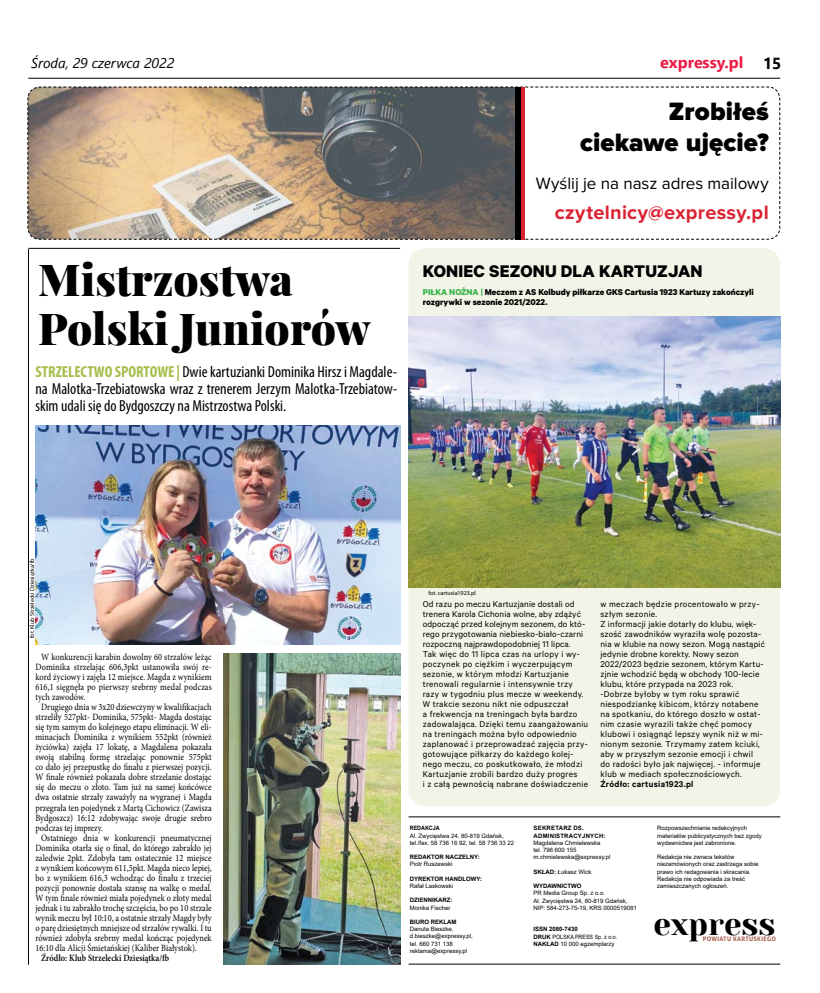
<style>
.page{position:relative;width:820px;height:993px;background:#fff}
.page>*{position:absolute;margin:0;border:0;box-sizing:border-box;transform-origin:0 0}
.t1{font:900 44px/49px "Playfair Display";color:#000}
.t2{font:31.4px "Yeseva One";color:#000}
.t3{font:900 26px/31.2px "Proxima Nova";color:#000;text-align:right}
.t4{font:700 20px "Proxima Nova";letter-spacing:.015em;color:#db2233}
.t5{font:700 19px "Calibre";letter-spacing:.01em;color:#000}
.t6{font:17px "Proxima Nova";letter-spacing:-.005em;color:#000}
.t7{font:condensed 16px/17px "Myriad Pro";color:#000;text-align:justify}
.t8{font:700 16px "Segoe UI";color:#ed1942}
.t9{font:italic 14px "Segoe UI";color:#000}
.t10{font:9.6px "Minion Pro";color:#000;scale:.87 1}
.t11{font:600 9.6px "Minion Pro";color:#000;scale:.87 1}
.t12{font:9.5px/10px "Calibre";letter-spacing:.03em;color:#000}
.t13{font:700 9.5px/10px "Calibre";color:#000}
.t14{font:600 9.5px "Calibre";letter-spacing:.03em;color:#000}
.t15{font:700 9.5px "Calibre";color:#39b54a}
.t16{font:700 6.1px "Aller";letter-spacing:.05em;color:#a25641}
.t17{font:6px/7.2px "Arial";color:#000}
.t18{font:700 6px "Arial";color:#000}
.t19{font:6px "Myriad Pro";color:#000}
.t20{font:5.9px "Arial";color:#000;scale:.9 1}
.t21{font:700 5.9px "Arial";color:#000;scale:.9 1}
.s1{color:#000}
.s2{font-weight:700;color:#a6be4b}
.s3{color:#39b54a}
.s4{font-weight:700}
.s5{font-weight:700;font-size:6px}
</style>
<div class="page">
<hr style="left:28px;top:78px;width:752px;height:1px;background:#000">
<div style="left:408px;top:248px;width:372px;height:558px;background:#f3f4e8;border-radius:17px"></div>
<hr style="left:408px;top:963px;width:372px;height:1px;background:#000">
<hr style="left:408px;top:816px;width:372px;height:1px;background:#000">
<img style="left:408px;top:317px;width:372px;height:270px">
<img style="left:35px;top:425px;width:365px;height:218px">
<img style="left:224px;top:653px;width:176px;height:311px">
<hr style="left:28px;top:248px;width:372px;height:1px;background:#000">
<hr style="left:28px;top:249px;width:1px;height:715px;background:#000">
<svg style="left:27px;top:86px;width:753px;height:154px"></svg>
<div style="left:514px;top:87px;width:10px;height:153px;background:#000"></div>
<hr style="left:521px;top:87px;width:3px;height:153px;background:#db2233">
<h3 class="t9" style="left:31px;top:50px;width:144px">Środa, 29 czerwca 2022</h3>
<h3 class="t8" style="left:660px;top:48px;width:123px">expressy.pl <span class="s1">15</span></h3>
<h1 class="t1" style="left:38px;top:254px;width:333px">Mistrzostwa<br>Polski Juniorów</h1>
<h3 class="t7" style="left:35px;top:363px;width:363px"><span class="s2">STRZELECTWO SPORTOWE |</span> Dwie kartuzianki Dominika Hirsz i Magdale&shy;na Malotka-Trzebiatowska wraz z trenerem Jerzym Malotka-Trzebiatow&shy;skim udali się do Bydgoszczy na Mistrzostwa Polski.</h3>
<h3 class="t3" style="left:580px;top:97px;width:190px">Zrobiłeś ciekawe ujęcie?</h3>
<h3 class="t6" style="left:535px;top:173px;width:234px">Wyślij je na nasz adres mailowy</h3>
<h3 class="t4" style="left:554px;top:201px;width:215px">czytelnicy@expressy.pl</h3>
<h3 class="t5" style="left:422px;top:259px;width:281px">Koniec sezonu dla Kartuzjan</h3>
<p class="t15" style="left:422px;top:286px;width:34px">PIŁKANOŻNA</p>
<p class="t13" style="left:422px;top:286px;width:332px;text-indent:58px"><span class="s3">|</span> Meczem z AS Kolbudy piłkarze GKS Cartusia 1923 Kartuzy zakończyli rozgrywki w sezonie 2021/2022.</p>
<p class="t19" style="left:28px;top:638px;width:81px;rotate:-90deg">fot. Klub Strzelecki Dziesiątka/fb</p>
<p class="t10" style="left:41px;top:650px;width:197px">W konkurencji karabin dowolny 60 strzałów leżąc</p>
<p class="t10" style="left:35px;top:660px;width:204px">Dominika strzelając 606,3pkt ustanowiła swój re-</p>
<p class="t10" style="left:35px;top:670px;width:204px">kord życiowy i zajęła 12 miejsce. Magda z wynikiem</p>
<p class="t10" style="left:35px;top:680px;width:204px">616,1 sięgnęła po pierwszy srebrny medal podczas</p>
<p class="t10" style="left:35px;top:690px;width:59px">tych zawodów.</p>
<p class="t10" style="left:41px;top:700px;width:197px">Drugiego dnia w 3x20 dziewczyny w kwalifikacjach</p>
<p class="t10" style="left:35px;top:710px;width:204px">strzeliły 527pkt- Dominika, 575pkt- Magda dostając</p>
<p class="t10" style="left:35px;top:720px;width:204px">się tym samym do kolejnego etapu eliminacji. W eli-</p>
<p class="t10" style="left:35px;top:730px;width:204px">minacjach Dominika z wynikiem 552pkt (również</p>
<p class="t10" style="left:35px;top:740px;width:204px">życiówka) zajęła 17 lokatę, a Magdalena pokazała</p>
<p class="t10" style="left:35px;top:750px;width:204px">swoją stabilną formę strzelając ponownie 575pkt</p>
<p class="t10" style="left:35px;top:760px;width:204px">co dało jej przepustkę do finału z pierwszej pozycji.</p>
<p class="t10" style="left:35px;top:770px;width:204px">W finale również pokazała dobre strzelanie dostając</p>
<p class="t10" style="left:35px;top:780px;width:204px">się do meczu o złoto. Tam już na samej końcówce</p>
<p class="t10" style="left:35px;top:790px;width:204px">dwa ostatnie strzały zaważyły na wygranej i Magda</p>
<p class="t10" style="left:35px;top:800px;width:204px">przegrała ten pojedynek z Martą Cichowicz (Zawisza</p>
<p class="t10" style="left:35px;top:810px;width:204px">Bydgoszcz) 16:12 zdobywając swoje drugie srebro</p>
<p class="t10" style="left:35px;top:820px;width:79px">podczas tej imprezy.</p>
<p class="t10" style="left:41px;top:830px;width:197px">Ostatniego dnia w konkurencji pneumatycznej</p>
<p class="t10" style="left:35px;top:840px;width:204px">Dominika otarła się o finał, do którego zabrakło jej</p>
<p class="t10" style="left:35px;top:850px;width:204px">zaledwie 2pkt. Zdobyła tam ostatecznie 12 miejsce</p>
<p class="t10" style="left:35px;top:860px;width:204px">z wynikiem końcowym 611,5pkt. Magda nieco lepiej,</p>
<p class="t10" style="left:35px;top:870px;width:204px">bo z wynikiem 616,3 wchodząc do finału z trzeciej</p>
<p class="t10" style="left:35px;top:880px;width:204px">pozycji ponownie dostała szansę na walkę o medal.</p>
<p class="t10" style="left:35px;top:890px;width:204px">W tym finale również miała pojedynek o złoty medal</p>
<p class="t10" style="left:35px;top:900px;width:204px">jednak i tu zabrakło trochę szczęścia, bo po 10 strzale</p>
<p class="t10" style="left:35px;top:910px;width:204px">wynik meczu był 10:10, a ostatnie strzały Magdy były</p>
<p class="t10" style="left:35px;top:920px;width:204px">o parę dziesiętnych mniejsze od strzałów rywalki. I tu</p>
<p class="t10" style="left:35px;top:930px;width:204px">również zdobyła srebrny medal kończąc pojedynek</p>
<p class="t10" style="left:35px;top:940px;width:187px">16:10 dla Alicji Śmietańskiej (Kaliber Białystok).</p>
<p class="t11" style="left:41px;top:950px;width:149px">Źródło: Klub Strzelecki Dziesiątka/fb</p>
<p class="t19" style="left:428px;top:589px;width:49px">fot. cartusia1923.pl</p>
<p class="t12" style="left:422px;top:598px;width:167px">Od razu po meczu Kartuzjanie dostali od trenera Karola Cichonia wolne, aby zdążyć odpocząć przed kolejnym sezonem, do któ&shy;rego przygotowania niebiesko-biało-czarni rozpoczną najprawdopodobniej 11 lipca.<br>Tak więc do 11 lipca czas na urlopy i wy&shy;poczynek po ciężkim i wyczerpującym sezonie, w którym młodzi Kartuzjanie trenowali regularnie i intensywnie trzy razy w tygodniu plus mecze w weekendy.<br>W trakcie sezonu nikt nie odpuszczał<br>a frekwencja na treningach była bardzo zadowalająca. Dzięki temu zaangażowaniu na treningach można było odpowiednio zaplanować i przeprowadzać zajęcia przy&shy;gotowujące piłkarzy do każdego kolej&shy;nego meczu, co poskutkowało, że młodzi Kartuzjanie zrobili bardzo duży progres<br>i z całą pewnością nabrane doświadczenie</p>
<p class="t12" style="left:600px;top:598px;width:166px">w meczach będzie procentowało w przy&shy;szłym sezonie.<br>Z informacji jakie dotarły do klubu, więk&shy;szość zawodników wyraziła wolę pozosta&shy;nia w klubie na nowy sezon. Mogą nastąpić jedynie drobne korekty. Nowy sezon 2022/2023 będzie sezonem, którym Kartu&shy;zjnie wchodzić będą w obchody 100-lecie klubu, które przypada na 2023 rok. -Dobrze byłoby w tym roku sprawić niespodziankę kibicom, którzy notabene na spotkaniu, do którego doszło w ostat&shy;nim czasie wyrazili także chęć pomocy klubowi i osiągnąć lepszy wynik niż w mi&shy;nionym sezonie. Trzymamy zatem kciuki, aby w przyszłym sezonie emocji i chwil do radości było jak najwięcej. - informuje klub w mediach społecznościowych.</p>
<p class="t14" style="left:600px;top:778px;width:94px">Źródło: cartusia1923.pl</p>
<p class="t21" style="left:409px;top:823px;width:34px">REDAKCJA</p>
<p class="t17" style="left:409px;top:831px;width:106px">Al. Zwycięstwa 24, 80-819 Gdańsk, tel./fax. 58 736 16 92, tel. 58 736 33 22</p>
<p class="t18" style="left:409px;top:852px;width:71px">REDAKTOR NACZELNY:</p>
<p class="t17" style="left:409px;top:860px;width:44px">Piotr Ruszewski</p>
<p class="t18" style="left:409px;top:874px;width:74px">DYREKTOR HANDLOWY:</p>
<p class="t17" style="left:409px;top:882px;width:45px">Rafał Laskowski</p>
<p class="t18" style="left:409px;top:895px;width:44px">DZIENNIKARZ:</p>
<p class="t17" style="left:409px;top:903px;width:42px">Monika Fischer</p>
<p class="t18" style="left:409px;top:917px;width:48px">BIURO REKLAM</p>
<p class="t17" style="left:409px;top:925px;width:65px">Danuta Bieszke, d.bieszke@expressy.pl, tel. 660 731 138 reklama@expressy.pl</p>
<p class="t18" style="left:533px;top:823px;width:10px">SEKRETARZ</p>
<p class="t18" style="left:573px;top:823px;width:12px">DS .</p>
<p class="t18" style="left:533px;top:831px;width:10px">ADMINISTRACYJNYCH</p>
<p class="t18" style="left:603px;top:831px;width:3px">:</p>
<p class="t17" style="left:533px;top:838px;width:78px">Magdalena Chmielewska<br>tel. 796 600 155 m.chmielewska@expressy.pl</p>
<p class="t17" style="left:533px;top:867px;width:60px"><span class="s4">SKŁAD:</span> Łukasz Wick</p>
<p class="t18" style="left:533px;top:881px;width:49px">WYDAWNICTWO</p>
<p class="t17" style="left:533px;top:889px;width:105px">PR Media Group Sp. z o.o.<br>Al. Zwycięstwa 24, 80-819 Gdańsk,<br>NIP: 584-273-75-19, KRS 0000519081</p>
<p class="t18" style="left:533px;top:924px;width:46px">ISSN 2080-7430</p>
<p class="t20" style="left:533px;top:932px;width:94px"><span class="s5">DRUK</span> POLSKA PRESS Sp. z o.o.</p>
<p class="t17" style="left:533px;top:939px;width:83px"><span class="s4">NAKŁAD</span> 10 000 egzemplarzy</p>
<p class="t17" style="left:657px;top:824px;width:106px">Rozpowszechnianie redakcyjnych materiałów publicystycznych bez zgody wydawnictwa jest zabronione.</p>
<p class="t17" style="left:657px;top:853px;width:103px">Redakcja nie zwraca tekstów niezamówionych oraz zastrzega sobie prawo ich redagowania i skracania.<br>Redakcja nie odpowiada za treść zamieszczanych ogłoszeń.</p>
<h2 class="t2" style="left:653px;top:900px;width:123px">express</h2>
<p class="t16" style="left:702px;top:934px;width:74px">POWIATU KARTUSKIEGO</p>
</div>
